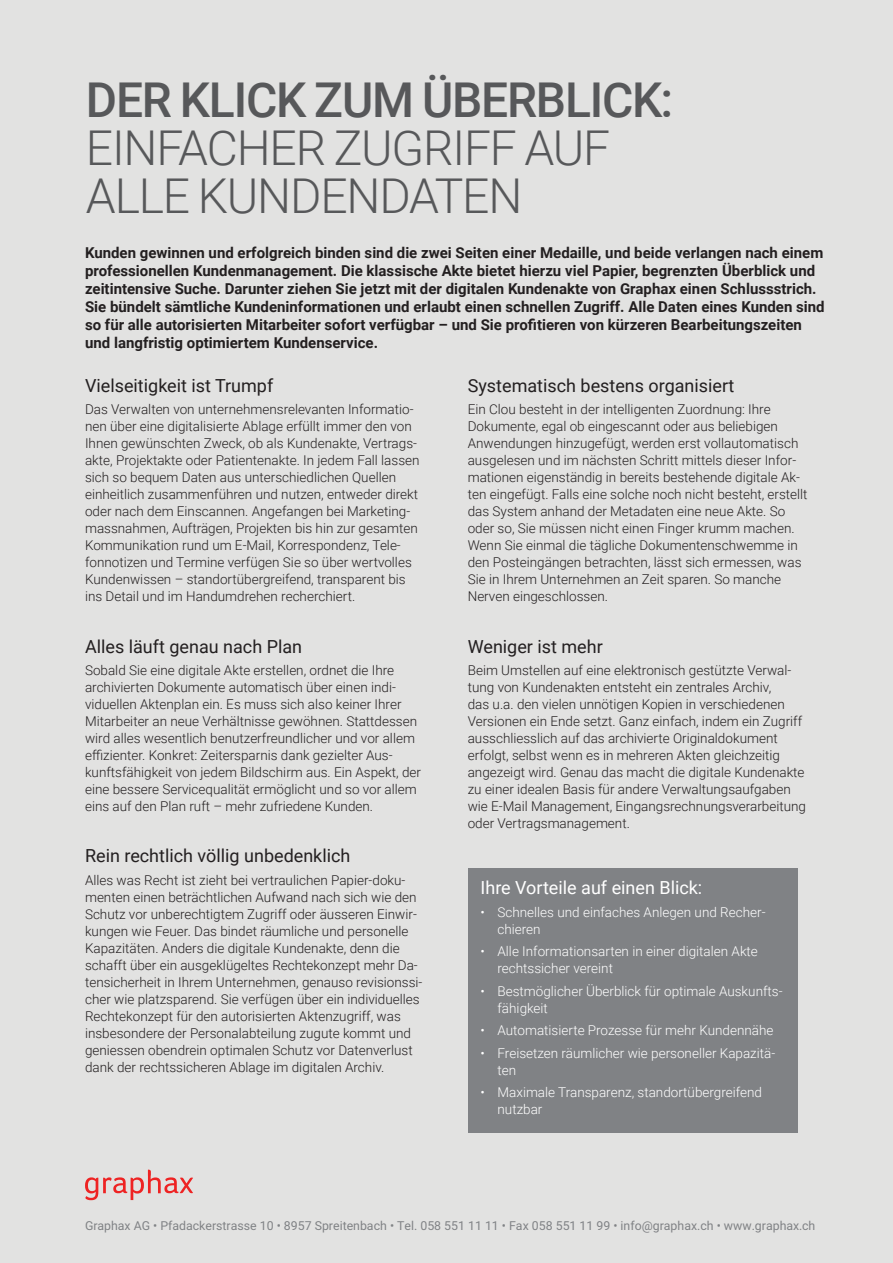
<style>
.page{position:relative;width:893px;height:1263px;background:#e2e2e1}
.page>*{position:absolute;margin:0;border:0;box-sizing:border-box;transform-origin:0 0}
.t1{font:300 48px/48px "Roboto";letter-spacing:-.025em;color:#57585a}
.t2{font:500 48px "Roboto";letter-spacing:-.025em;color:#57585a}
.t3{font:18px "Roboto";color:#231f20}
.t4{font:18px "Roboto";color:#fff}
.t5{font:700 15px/18px "Roboto";color:#231f20}
.t6{font:300 13.5px/17px "Roboto";color:#231f20}
.t7{font:300 13.5px/17px "Roboto";color:#fff}
.t8{font:12.3px "Roboto";color:#808285}
</style>
<div class="page">
<div style="left:468px;top:868px;width:330px;height:265px;background:#808285"></div>
<svg style="left:85px;top:1169px;width:108px;height:31px"></svg>
<h1 class="t2" style="left:86px;top:66px;width:589px">DER KLICK ZUM ÜBERBLICK:</h1>
<h1 class="t1" style="left:86px;top:122px;width:526px">EINFACHER ZUGRIFF AUF<br>ALLE KUNDENDATEN</h1>
<p class="t5" style="left:85px;top:243px;width:741px">Kunden gewinnen und erfolgreich binden sind die zwei Seiten einer Medaille, und beide verlangen nach einem professionellen Kundenmanagement. Die klassische Akte bietet hierzu viel Papier, begrenzten Überblick und zeitintensive Suche. Darunter ziehen Sie jetzt mit der digitalen Kundenakte von Graphax einen Schlussstrich.<br>Sie bündelt sämtliche Kundeninformationen und erlaubt einen schnellen Zugriff. Alle Daten eines Kunden sind so für alle autorisierten Mitarbeiter sofort verfügbar – und Sie profitieren von kürzeren Bearbeitungszeiten und langfristig optimiertem Kundenservice.</p>
<h2 class="t3" style="left:85px;top:373px;width:190px">Vielseitigkeit ist Trumpf</h2>
<p class="t6" style="left:85px;top:401px;width:336px">Das Verwalten von unternehmensrelevanten Informatio&shy;nen über eine digitalisierte Ablage erfüllt immer den von Ihnen gewünschten Zweck, ob als Kundenakte, Vertrags&shy;akte, Projektakte oder Patientenakte. In jedem Fall lassen sich so bequem Daten aus unterschiedlichen Quellen einheitlich zusammenführen und nutzen, entweder direkt oder nach dem Einscannen. Angefangen bei Marketing&shy;massnahmen, Aufträgen, Projekten bis hin zur gesamten Kommunikation rund um E-Mail, Korrespondenz, Tele&shy;fonnotizen und Termine verfügen Sie so über wertvolles Kundenwissen – standortübergreifend, transparent bis ins Detail und im Handumdrehen recherchiert.</p>
<h2 class="t3" style="left:85px;top:633px;width:219px">Alles läuft genau nach Plan</h2>
<p class="t6" style="left:85px;top:661px;width:338px">Sobald Sie eine digitale Akte erstellen, ordnet die Ihre archivierten Dokumente automatisch über einen indi&shy;viduellen Aktenplan ein. Es muss sich also keiner Ihrer Mitarbeiter an neue Verhältnisse gewöhnen. Stattdessen wird alles wesentlich benutzerfreundlicher und vor allem effizienter. Konkret: Zeitersparnis dank gezielter Aus&shy;kunftsfähigkeit von jedem Bildschirm aus. Ein Aspekt, der eine bessere Servicequalität ermöglicht und so vor allem eins auf den Plan ruft – mehr zufriedene Kunden.</p>
<h2 class="t3" style="left:85px;top:843px;width:267px">Rein rechtlich völlig unbedenklich</h2>
<p class="t6" style="left:85px;top:871px;width:339px">Alles was Recht ist zieht bei vertraulichen Papier-doku&shy;menten einen beträchtlichen Aufwand nach sich wie den Schutz vor unberechtigtem Zugriff oder äusseren Einwir&shy;kungen wie Feuer. Das bindet räumliche und personelle Kapazitäten. Anders die digitale Kundenakte, denn die schafft über ein ausgeklügeltes Rechtekonzept mehr Da&shy;tensicherheit in Ihrem Unternehmen, genauso revisionssi&shy;cher wie platzsparend. Sie verfügen über ein individuelles Rechtekonzept für den autorisierten Aktenzugriff, was insbesondere der Personalabteilung zugute kommt und geniessen obendrein optimalen Schutz vor Datenverlust dank der rechtssicheren Ablage im digitalen Archiv.</p>
<h2 class="t3" style="left:468px;top:373px;width:268px">Systematisch bestens organisiert</h2>
<p class="t6" style="left:468px;top:401px;width:341px">Ein Clou besteht in der intelligenten Zuordnung: Ihre Dokumente, egal ob eingescannt oder aus beliebigen Anwendungen hinzugefügt, werden erst vollautomatisch ausgelesen und im nächsten Schritt mittels dieser Infor&shy;mationen eigenständig in bereits bestehende digitale Ak&shy;ten eingefügt. Falls eine solche noch nicht besteht, erstellt das System anhand der Metadaten eine neue Akte. So oder so, Sie müssen nicht einen Finger krumm machen.<br>Wenn Sie einmal die tägliche Dokumentenschwemme in den Posteingängen betrachten, lässt sich ermessen, was Sie in Ihrem Unternehmen an Zeit sparen. So manche Nerven eingeschlossen.</p>
<h2 class="t3" style="left:468px;top:633px;width:137px">Weniger ist mehr</h2>
<p class="t6" style="left:468px;top:661px;width:340px">Beim Umstellen auf eine elektronisch gestützte Verwal&shy;tung von Kundenakten entsteht ein zentrales Archiv,<br>das u.a. den vielen unnötigen Kopien in verschiedenen Versionen ein Ende setzt. Ganz einfach, indem ein Zugriff ausschliesslich auf das archivierte Originaldokument erfolgt, selbst wenn es in mehreren Akten gleichzeitig angezeigt wird. Genau das macht die digitale Kundenakte zu einer idealen Basis für andere Verwaltungsaufgaben wie E-Mail Management, Eingangsrechnungsverarbeitung oder Vertragsmanagement.</p>
<h2 class="t4" style="left:480px;top:875px;width:223px">Ihre Vorteile auf einen Blick:</h2>
<p class="t7" style="left:497px;top:903px;width:269px;text-indent:-17px">• Schnelles und einfaches Anlegen und Recher&shy;chieren</p>
<p class="t7" style="left:497px;top:942px;width:262px;text-indent:-17px">• Alle Informationsarten in einer digitalen Akte rechtssicher vereint</p>
<p class="t7" style="left:497px;top:982px;width:287px;text-indent:-17px">• Bestmöglicher Überblick für optimale Auskunfts&shy;fähigkeit</p>
<p class="t7" style="left:480px;top:1021px;width:294px">• Automatisierte Prozesse für mehr Kundennähe</p>
<p class="t7" style="left:497px;top:1044px;width:279px;text-indent:-17px">• Freisetzen räumlicher wie personeller Kapazitä&shy;ten</p>
<p class="t7" style="left:497px;top:1083px;width:266px;text-indent:-17px">• Maximale Transparenz, standortübergreifend nutzbar</p>
<p class="t8" style="left:85px;top:1217px;width:732px">Graphax AG • Pfadackerstrasse 10 • 8957 Spreitenbach • Tel. 058 551 11 11 • Fax 058 551 11 99 • info@graphax.ch • www.graphax.ch</p>
</div>
